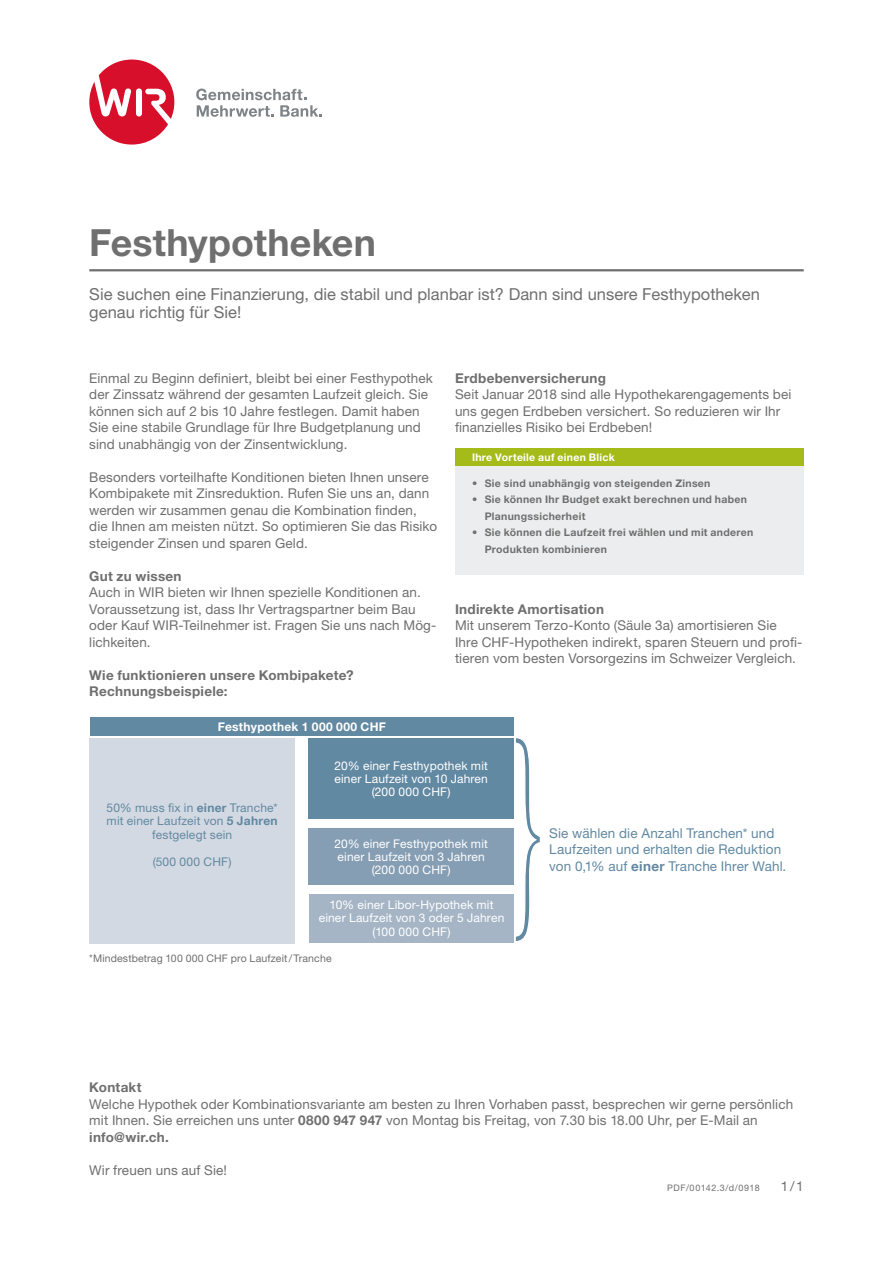
<style>
.page{position:relative;width:893px;height:1263px;background:#fff}
.page>*{position:absolute;margin:0;border:0;box-sizing:border-box;transform-origin:0 0}
.t1{font:700 37.5px "Helvetica Neue LT Pro";color:#706f6f}
.t2{font:16.5px/18.1px "Helvetica Neue LT Pro";color:#706f6f}
.t3{font:13.5px/16.5px "Helvetica Neue LT Pro";letter-spacing:.01em;color:#706f6f}
.t4{font:700 13.5px/16.5px "Helvetica Neue LT Pro";letter-spacing:.02em;color:#706f6f}
.t5{font:13.5px/16.5px "Helvetica Neue LT Pro";letter-spacing:.01em;color:#6289a2}
.t6{font:12px/13.2px "Helvetica Neue LT Pro";letter-spacing:.015em;color:#fff;text-align:center}
.t7{font:12px/13.5px "Helvetica Neue LT Pro";letter-spacing:.015em;color:#6289a2;text-align:center}
.t8{font:700 12px "Helvetica Neue LT Pro";letter-spacing:.025em;color:#fff}
.t9{font:700 10.5px/16.5px "Helvetica Neue LT Pro";letter-spacing:.03em;color:#706f6f}
.t10{font:10.5px "Helvetica Neue LT Pro";letter-spacing:.015em;color:#706f6f}
.t11{font:700 10.5px "Helvetica Neue LT Pro";letter-spacing:.03em;color:#fff}
.t12{font:9px "Helvetica Neue LT Pro";letter-spacing:.055em;color:#706f6f}
.s1{font-family:"Helvetica Neue LT Com";font-weight:700}
.s2{font-weight:700}
</style>
<div class="page">
<svg style="left:196px;top:89px;width:126px;height:28px"></svg>
<svg style="left:89px;top:60px;width:85px;height:85px"></svg>
<div style="left:455px;top:449px;width:349px;height:18px;background:#a5bb1a"></div>
<div style="left:455px;top:467px;width:349px;height:108px;background:#ecedee"></div>
<hr style="left:89px;top:269px;width:715px;height:2px;background:#706f6f">
<div style="left:90px;top:717px;width:424px;height:19px;background:#6289a2"></div>
<div style="left:89px;top:738px;width:206px;height:206px;background:#d3d9e2"></div>
<div style="left:309px;top:738px;width:205px;height:81px;background:#6289a2"></div>
<div style="left:309px;top:829px;width:205px;height:56px;background:#859eb4"></div>
<div style="left:309px;top:894px;width:205px;height:48px;background:#a5b5c6"></div>
<svg style="left:515px;top:738px;width:25px;height:203px"></svg>
<h1 class="t1" style="left:89px;top:220px;width:288px">Festhypotheken</h1>
<p class="t2" style="left:89px;top:285px;width:672px">Sie suchen eine Finanzierung, die stabil und planbar ist? Dann sind unsere Festhypotheken genau richtig für Sie!</p>
<p class="t3" style="left:89px;top:369px;width:345px">Einmal zu Beginn definiert, bleibt bei einer Festhypothek der Zinssatz während der gesamten Laufzeit gleich. Sie können sich auf 2 bis 10 Jahre festlegen. Damit haben Sie eine stabile Grundlage für Ihre Budgetplanung und sind unabhängig von der Zinsentwicklung.</p>
<p class="t3" style="left:89px;top:468px;width:349px">Besonders vorteilhafte Konditionen bieten Ihnen unsere Kombipakete mit Zinsreduktion. Rufen Sie uns an, dann werden wir zusammen genau die Kombination finden, die Ihnen am meisten nützt. So optimieren Sie das Risiko steigender Zinsen und sparen Geld.</p>
<p class="t4" style="left:89px;top:567px;width:94px">Gut zu wissen</p>
<p class="t3" style="left:89px;top:584px;width:349px">Auch in WIR bieten wir Ihnen spezielle Konditionen an.<br>Voraussetzung ist, dass Ihr Vertragspartner beim Bau oder Kauf WIR-Teilnehmer ist. Fragen Sie uns nach Mög&shy;lichkeiten.</p>
<p class="t4" style="left:89px;top:666px;width:266px">Wie funktionieren unsere Kombipakete?<br>Rechnungsbeispiele:</p>
<p class="t8" style="left:218px;top:719px;width:170px">Festhypothek 1 000 000 CHF</p>
<p class="t4" style="left:455px;top:369px;width:152px">Erdbebenversicherung</p>
<p class="t3" style="left:455px;top:386px;width:338px">Seit Januar 2018 sind alle Hypothekarengagements bei uns gegen Erdbeben versichert. So reduzieren wir Ihr finanzielles Risiko bei Erdbeben!</p>
<p class="t11" style="left:472px;top:451px;width:144px">Ihre Vorteile auf einen Blick</p>
<p class="t9" style="left:472px;top:475px;width:240px">• Sie sind unabhängig von steigenden Zinsen</p>
<p class="t9" style="left:485px;top:491px;width:264px;text-indent:-13px">• Sie können Ihr Budget exakt berechnen und haben<br>Planungssicherheit</p>
<p class="t9" style="left:485px;top:524px;width:270px;text-indent:-13px">• Sie können die Laufzeit frei wählen und mit anderen<br>Produkten kombinieren</p>
<p class="t4" style="left:455px;top:600px;width:151px">Indirekte Amortisation</p>
<p class="t3" style="left:455px;top:617px;width:349px">Mit unserem Terzo-Konto (Säule 3a) amortisieren Sie<br>Ihre CHF-Hypotheken indirekt, sparen Steuern und profi&shy;tieren vom besten Vorsorgezins im Schweizer Vergleich.</p>
<p class="t7" style="left:107px;top:800px;width:173px">50% muss fix in <span class="s1">einer</span> Tranche* mit einer Laufzeit von <span class="s1">5 Jahren </span>festgelegt sein</p>
<p class="t7" style="left:153px;top:854px;width:80px">(500 000 CHF)</p>
<p class="t6" style="left:334px;top:759px;width:155px">20% einer Festhypothek mit einer Laufzeit von 10 Jahren (200 000 CHF)</p>
<p class="t6" style="left:334px;top:837px;width:155px">20% einer Festhypothek mit einer Laufzeit von 3 Jahren (200 000 CHF)</p>
<p class="t6" style="left:319px;top:898px;width:187px">10% einer Libor-Hypothek mit einer Laufzeit von 3 oder 5 Jahren (100 000 CHF)</p>
<p class="t10" style="left:89px;top:951px;width:244px">*Mindestbetrag 100 000 CHF pro Laufzeit/Tranche</p>
<p class="t5" style="left:549px;top:824px;width:239px">Sie wählen die Anzahl Tranchen* und<br>Laufzeiten und erhalten die Reduktion von 0,1% auf <span class="s1">einer</span> Tranche Ihrer Wahl.</p>
<p class="t4" style="left:89px;top:1079px;width:54px">Kontakt</p>
<p class="t3" style="left:89px;top:1095px;width:705px">Welche Hypothek oder Kombinationsvariante am besten zu Ihren Vorhaben passt, besprechen wir gerne persönlich mit Ihnen. Sie erreichen uns unter <span class="s2">0800 947 947</span> von Montag bis Freitag, von 7.30 bis 18.00 Uhr, per E-Mail an <span class="s2">info@wir.ch.</span></p>
<p class="t3" style="left:89px;top:1161px;width:139px">Wir freuen uns auf Sie!</p>
<p class="t12" style="left:667px;top:1182px;width:94px">PDF/00142.3/d/0918</p>
<p class="t3" style="left:781px;top:1178px;width:24px">1/1</p>
</div>
